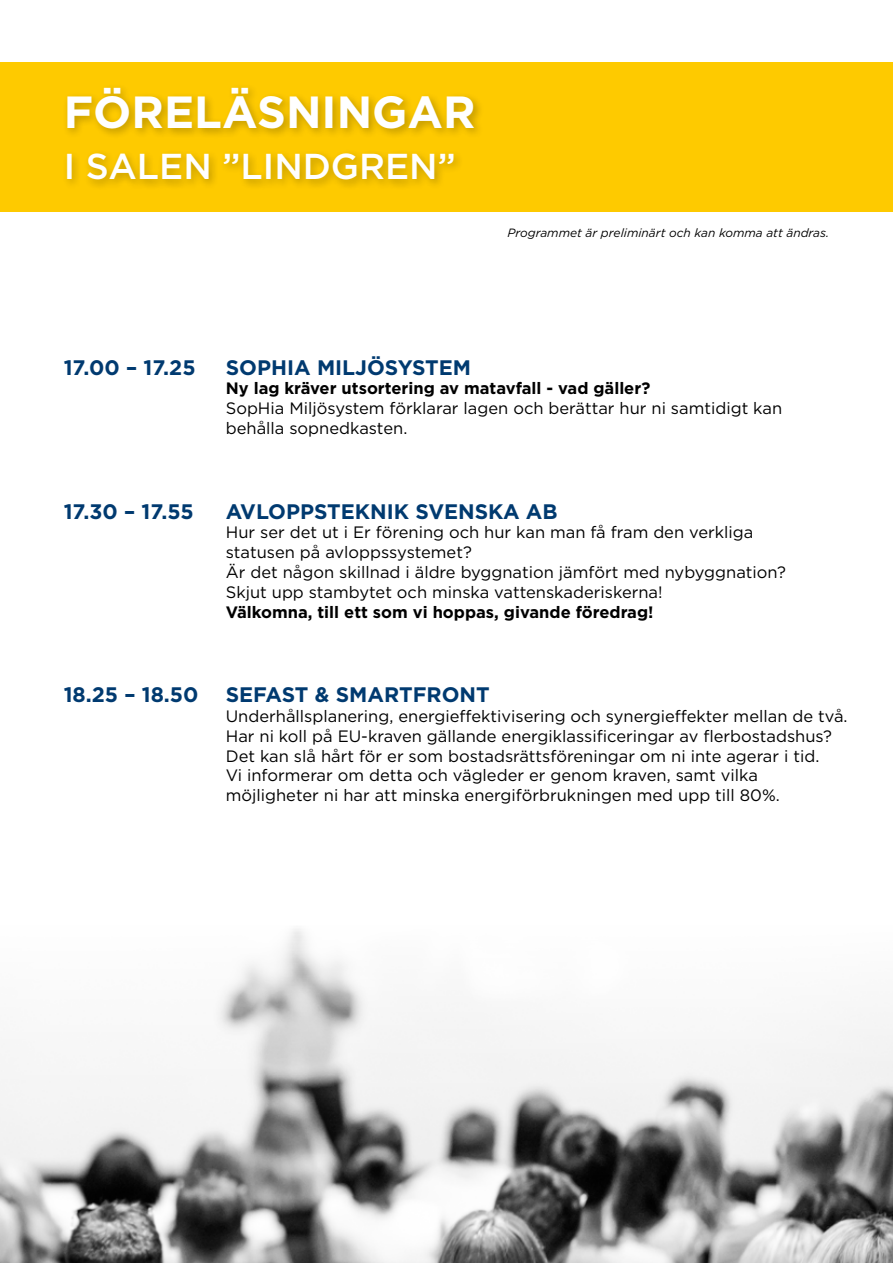
<style>
.page{position:relative;width:893px;height:1263px;background:#fff}
.page>*{position:absolute;margin:0;border:0;box-sizing:border-box;transform-origin:0 0}
.t1{font:700 45px "Gotham";color:#fff}
.t2{font:500 36px "Gotham";color:#fff}
.t3{font:700 21px "Gotham";color:#003a70}
.t4{font:16.5px/19.8px "Gotham";color:#000}
.t5{font:700 16.5px "Gotham";color:#000}
.t6{font:italic 12px "Gotham";color:#000}
</style>
<div class="page">
<div style="left:0;top:63px;width:893px;height:149px;background:#feca00"></div>
<div style="left:62px;top:83px;width:423px;height:57px;background:#000;opacity:.25"></div>
<div style="left:62px;top:148px;width:403px;height:43px;background:#000;opacity:.25"></div>
<img style="left:0;top:929px;width:893px;height:334px">
<h1 class="t1" style="left:64px;top:82px;width:413px">FÖRELÄSNINGAR</h1>
<h2 class="t2" style="left:64px;top:143px;width:393px">I SALEN ”LINDGREN”</h2>
<p class="t6" style="left:507px;top:225px;width:323px">Programmet är preliminärt och kan komma att ändras.</p>
<p class="t3" style="left:64px;top:353px;width:133px">17.00 – 17.25</p>
<p class="t3" style="left:226px;top:353px;width:247px">SOPHIA MILJÖSYSTEM</p>
<p class="t5" style="left:226px;top:378px;width:426px">Ny lag kräver utsortering av matavfall - vad gäller?</p>
<p class="t4" style="left:226px;top:398px;width:558px">SopHia Miljösystem förklarar lagen och berättar hur ni samtidigt kan behålla sopnedkasten.</p>
<p class="t3" style="left:64px;top:497px;width:132px">17.30 – 17.55</p>
<p class="t3" style="left:226px;top:497px;width:333px">AVLOPPSTEKNIK SVENSKA AB</p>
<p class="t4" style="left:226px;top:522px;width:562px">Hur ser det ut i Er förening och hur kan man få fram den verkliga statusen på avloppssystemet?<br>Är det någon skillnad i äldre byggnation jämfört med nybyggnation?<br>Skjut upp stambytet och minska vattenskaderiskerna!</p>
<p class="t5" style="left:226px;top:601px;width:429px">Välkomna, till ett som vi hoppas, givande föredrag!</p>
<p class="t3" style="left:64px;top:681px;width:136px">18.25 – 18.50</p>
<p class="t3" style="left:226px;top:681px;width:265px">SEFAST &amp; SMARTFRONT</p>
<p class="t4" style="left:226px;top:706px;width:623px">Underhållsplanering, energieffektivisering och synergieffekter mellan de två.<br>Har ni koll på EU-kraven gällande energiklassificeringar av flerbostadshus?<br>Det kan slå hårt för er som bostadsrättsföreningar om ni inte agerar i tid.<br>Vi informerar om detta och vägleder er genom kraven, samt vilka möjligheter ni har att minska energiförbrukningen med upp till 80%.</p>
</div>
